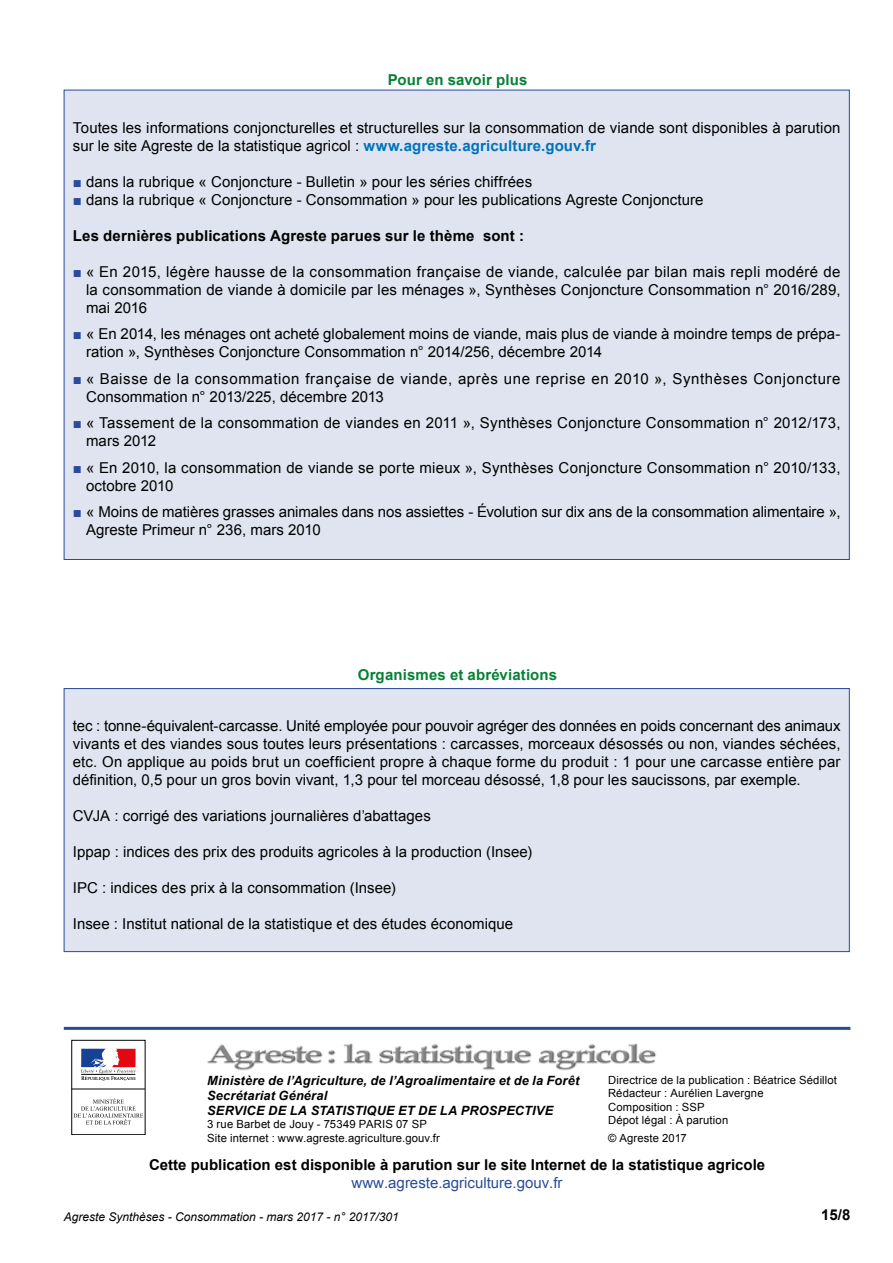
<style>
.page{position:relative;width:893px;height:1263px;background:#fff}
.page>*{position:absolute;margin:0;border:0;box-sizing:border-box;transform-origin:0 0}
.Texte{font:15px/18px "Arial";letter-spacing:.005em;color:#000}
.Texte-2{font:700 15px "Arial";color:#000}
.Texte-3{font:15px/18px "Arial";letter-spacing:.04em;color:#000}
.Intertitre{font:700 15px "Arial";letter-spacing:.01em;color:#078136}
.t1{font:15px "Arial";color:#2a4b9b}
.t2{font:italic 700 12.75px/15px "Arial";letter-spacing:.015em;color:#000}
.Texte-4{font:italic 12px "Arial";color:#000}
.t3{font:11.25px/13.5px "Arial";letter-spacing:.015em;color:#000}
.s1{font-weight:700;color:#0072bb}
.s2{color:#2a4b9b}
</style>
<div class="page">
<hr style="left:64px;top:1027px;width:786px;height:3px;background:#2a4b9b">
<div style="left:71px;top:1040px;width:74px;height:95px;border:1px solid #000"></div>
<svg style="left:81px;top:1049px;width:55px;height:32px"></svg>
<hr style="left:72px;top:1089px;width:73px;height:1px;background:#000">
<svg style="left:73px;top:1098px;width:70px;height:26px"></svg>
<img style="left:207px;top:1043px;width:450px;height:28px">
<div style="left:64px;top:688px;width:785px;height:263px;background:#dfe4f0"></div>
<div style="left:64px;top:688px;width:786px;height:264px;border:1px solid #2a4b9b"></div>
<div style="left:64px;top:90px;width:785px;height:469px;background:#dfe4f0"></div>
<p class="Intertitre" style="left:388px;top:70px;width:141px">Pour en savoir plus</p>
<p class="Texte" style="left:73px;top:119px;width:769px">Toutes les informations conjoncturelles et structurelles sur la consommation de viande sont disponibles à parution sur le site Agreste de la statistique agricol : <span class="s1">www.agreste.agriculture.gouv.fr</span></p>
<p class="Texte" style="left:73px;top:173px;width:461px"><span class="s2">■</span> dans la rubrique « Conjoncture - Bulletin » pour les séries chiffrées</p>
<p class="Texte" style="left:73px;top:191px;width:632px"><span class="s2">■</span> dans la rubrique « Conjoncture - Consommation » pour les publications Agreste Conjoncture</p>
<p class="Texte-2" style="left:73px;top:226px;width:453px">Les dernières publications Agreste parues sur le thème sont :</p>
<p class="Texte" style="left:86px;top:263px;width:756px;text-align:justify;text-indent:-13px"><span class="s2">■</span> « En 2015, légère hausse de la consommation française de viande, calculée par bilan mais repli modéré de la consommation de viande à domicile par les ménages », Synthèses Conjoncture Consommation n° 2016/289, mai 2016</p>
<p class="Texte" style="left:86px;top:325px;width:756px;text-indent:-13px"><span class="s2">■</span> « En 2014, les ménages ont acheté globalement moins de viande, mais plus de viande à moindre temps de prépa&shy;ration », Synthèses Conjoncture Consommation n° 2014/256, décembre 2014</p>
<p class="Texte-3" style="left:86px;top:370px;width:756px;text-indent:-13px"><span class="s2">■</span> « Baisse de la consommation française de viande, après une reprise en 2010 », Synthèses Conjoncture<br>Consommation n° 2013/225, décembre 2013</p>
<p class="Texte" style="left:86px;top:414px;width:756px;text-indent:-13px"><span class="s2">■</span> « Tassement de la consommation de viandes en 2011 », Synthèses Conjoncture Consommation n° 2012/173, mars 2012</p>
<p class="Texte" style="left:86px;top:459px;width:756px;text-indent:-13px"><span class="s2">■</span> « En 2010, la consommation de viande se porte mieux », Synthèses Conjoncture Consommation n° 2010/133, octobre 2010</p>
<p class="Texte" style="left:86px;top:503px;width:756px;text-indent:-13px"><span class="s2">■</span> « Moins de matières grasses animales dans nos assiettes - Évolution sur dix ans de la consommation alimentaire »,<br>Agreste Primeur n° 236, mars 2010</p>
<p class="Intertitre" style="left:358px;top:665px;width:201px">Organismes et abréviations</p>
<p class="Texte" style="left:73px;top:717px;width:769px;text-align:justify">tec : tonne-équivalent-carcasse. Unité employée pour pouvoir agréger des données en poids concernant des animaux vivants et des viandes sous toutes leurs présentations : carcasses, morceaux désossés ou non, viandes séchées, etc. On applique au poids brut un coefficient propre à chaque forme du produit : 1 pour une carcasse entière par définition, 0,5 pour un gros bovin vivant, 1,3 pour tel morceau désossé, 1,8 pour les saucissons, par exemple.</p>
<p class="Texte" style="left:73px;top:807px;width:359px">CVJA : corrigé des variations journalières d’abattages</p>
<p class="Texte" style="left:73px;top:843px;width:461px">Ippap : indices des prix des produits agricoles à la production (Insee)</p>
<p class="Texte" style="left:73px;top:879px;width:324px">IPC : indices des prix à la consommation (Insee)</p>
<p class="Texte" style="left:73px;top:915px;width:442px">Insee : Institut national de la statistique et des études économique</p>
<p class="t2" style="left:207px;top:1073px;width:374px">Ministère de l’Agriculture, de l’Agroalimentaire et de la Forêt<br>Secrétariat Général<br>SERVICE DE LA STATISTIQUE ET DE LA PROSPECTIVE</p>
<p class="t3" style="left:207px;top:1117px;width:234px">3 rue Barbet de Jouy - 75349 PARIS 07 SP<br>Site internet : www.agreste.agriculture.gouv.fr</p>
<p class="t3" style="left:608px;top:1073px;width:230px">Directrice de la publication : Béatrice Sédillot<br>Rédacteur : Aurélien Lavergne<br>Composition : SSP<br>Dépot légal : À parution</p>
<p class="t3" style="left:608px;top:1131px;width:80px">© Agreste 2017</p>
<p class="Texte-2" style="left:149px;top:1155px;width:618px">Cette publication est disponible à parution sur le site Internet de la statistique agricole</p>
<p class="t1" style="left:352px;top:1173px;width:212px">www.agreste.agriculture.gouv.fr</p>
<p class="Texte-4" style="left:64px;top:1208px;width:336px">Agreste Synthèses - Consommation - mars 2017 - n° 2017/301</p>
<p class="Texte-2" style="left:821px;top:1204px;width:31px">15/8</p>
</div>
